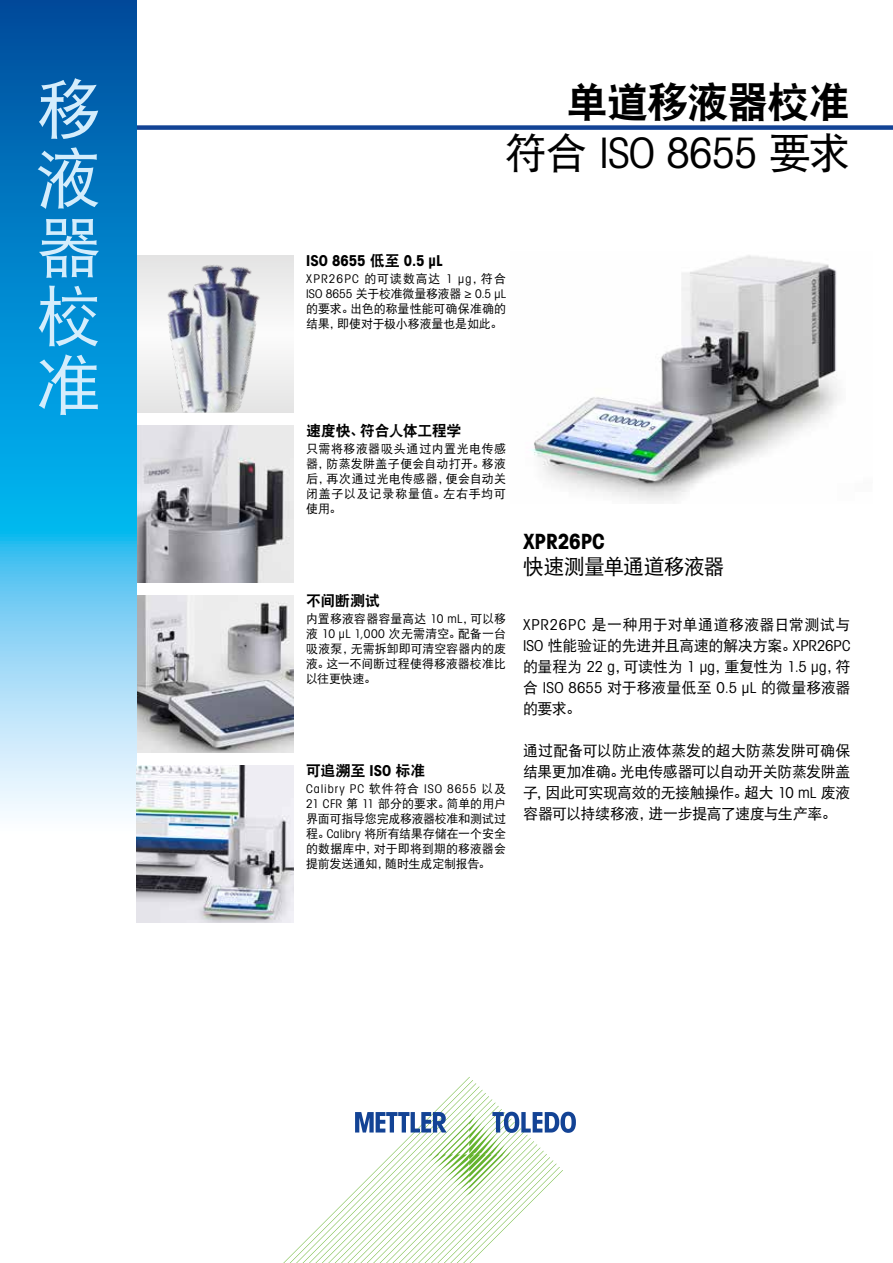
<style>
.page{position:relative;width:893px;height:1263px;background:#fff}
.page>*{position:absolute;margin:0;border:0;box-sizing:border-box;transform-origin:0 0}
.t1{font:66px/69px "DFP Hei W5";color:#d4edfc;text-align:justify}
.t2{font:42px "Avant Gardefor MT Bk";letter-spacing:-.015em;color:#000}
.t3{font:42px "DFP Hei W9";letter-spacing:-.04em;color:#000}
.t4{font:21px "DFP Hei W5";letter-spacing:-.04em;color:#000}
.t5{font:21px "Avant Gardefor MT Bd";letter-spacing:-.005em;color:#000}
.t6{font:15px/21px "DFP Hei W5";letter-spacing:-.025em;color:#000;text-align:justify}
.t7{font:15px "DFP Hei W9";letter-spacing:-.02em;color:#000}
.t8{font:15px "Avant Gardefor MT Bd";letter-spacing:.005em;color:#000}
.t9{font:12px/15px "DFP Hei W5";color:#000;text-align:justify}
.t10{font:12px/15px "Avant Gardefor MT Bk";letter-spacing:.075em;color:#000}
.s1{font-family:"DFP Hei W5"}
.s2{font-family:"DFP Hei W9"}
.s3{font-family:"Avant Gardefor MT Bk"}
.s4{font-family:"Avant Gardefor MT Bd"}
</style>
<div class="page">
<div style="left:0;top:125px;width:893px;height:5px;background:#134395"></div>
<svg style="left:283px;top:1077px;width:293px;height:186px"></svg>
<img style="left:531px;top:255px;width:307px;height:246px">
<img style="left:136px;top:595px;width:157px;height:158px">
<img style="left:136px;top:425px;width:157px;height:158px">
<img style="left:136px;top:255px;width:157px;height:157px">
<svg style="left:0;top:0;width:136px;height:814px"></svg>
<img style="left:136px;top:765px;width:158px;height:158px">
<h1 class="t1" style="left:36px;top:74px;width:67px">移液器校准</h1>
<h2 class="t3" style="left:566px;top:79px;width:286px">单道移液器校准</h2>
<h2 class="t2" style="left:505px;top:127px;width:347px"><span class="s1">符合</span> ISO 8655 <span class="s1">要求</span></h2>
<p class="t8" style="left:306px;top:251px;width:138px">ISO 8655 <span class="s2">低至</span> 0.5 µL</p>
<p class="t10" style="left:306px;top:271px;width:201px">XPR26PC <span class="s1">的可读数高达</span> 1 µg<span class="s1">，符合<br></span>ISO 8655 <span class="s1">关于校准微量移液器</span> ≥ 0.5 µL</p>
<p class="t9" style="left:306px;top:301px;width:201px">的要求。出色的称量性能可确保准确的结果，即使对于极小移液量也是如此。</p>
<p class="t7" style="left:306px;top:423px;width:157px">速度快、符合人体工程学</p>
<p class="t9" style="left:306px;top:441px;width:201px">只需将移液器吸头通过内置光电传感器，防蒸发阱盖子便会自动打开。移液后，再次通过光电传感器，便会自动关闭盖子以及记录称量值。左右手均可使用。</p>
<p class="t7" style="left:306px;top:593px;width:75px">不间断测试</p>
<p class="t9" style="left:306px;top:611px;width:201px">内置移液容器容量高达 <span class="s3">10 mL</span>，可以移液 <span class="s3">10 μL 1,000</span> 次无需清空。配备一台吸液泵，无需拆卸即可清空容器内的废液。这一不间断过程使得移液器校准比以往更快速。</p>
<p class="t7" style="left:306px;top:763px;width:121px">可追溯至 <span class="s4">ISO</span> 标准</p>
<p class="t10" style="left:306px;top:781px;width:201px">Calibry PC <span class="s1">软件符合</span> ISO 8655 <span class="s1">以及</span></p>
<p class="t9" style="left:306px;top:796px;width:201px"><span class="s3">21 CFR</span> 第 <span class="s3">11</span> 部分的要求。简单的用户界面可指导您完成移液器校准和测试过程。<span class="s3">Calibry</span> 将所有结果存储在一个安全的数据库中，对于即将到期的移液器会提前发送通知，随时生成定制报告。</p>
<h3 class="t5" style="left:523px;top:528px;width:84px">XPR26PC</h3>
<h3 class="t4" style="left:523px;top:555px;width:203px">快速测量单通道移液器</h3>
<p class="t6" style="left:523px;top:613px;width:329px"><span class="s3">XPR26PC</span> 是一种用于对单通道移液器日常测试与<span class="s3">ISO</span> 性能验证的先进并且高速的解决方案。<span class="s3">XPR26PC</span>的量程为 <span class="s3">22 g</span>，可读性为 <span class="s3">1 μg</span>，重复性为 <span class="s3">1.5 μg</span>，符合 <span class="s3">ISO 8655</span> 对于移液量低至 <span class="s3">0.5 μL</span> 的微量移液器的要求。</p>
<p class="t6" style="left:523px;top:739px;width:329px">通过配备可以防止液体蒸发的超大防蒸发阱可确保结果更加准确。光电传感器可以自动开关防蒸发阱盖子，因此可实现高效的无接触操作。超大 <span class="s3">10 mL</span> 废液容器可以持续移液，进一步提高了速度与生产率。</p>
</div>
